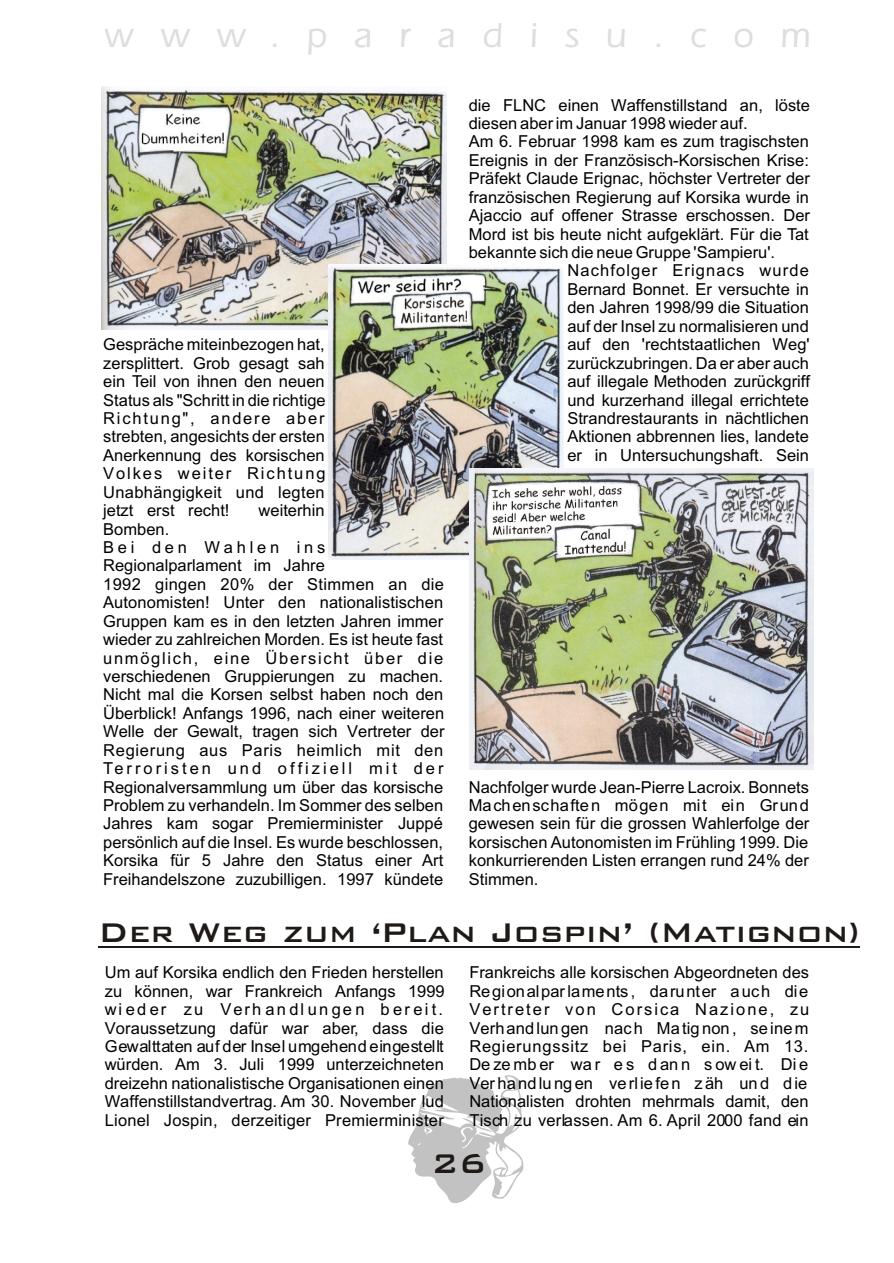
<style>
.page{position:relative;width:894px;height:1263px;background:#fff}
.page>*{position:absolute;margin:0;border:0;box-sizing:border-box;transform-origin:0 0}
.t1{font:36px "Bank Gothic Md BT";color:#1f1a17}
.t2{font:36px "Eras Md BT";letter-spacing:.75em;color:#dedede}
.t3{font:16.5px/18.5px "Arial";color:#000;text-align:justify}
.t4{font:16.5px "Arial";letter-spacing:.045em;color:#000}
.t5{font:16.5px "Arial";letter-spacing:.12em;color:#000}
.t6{font:16.5px "Arial";letter-spacing:.175em;color:#000}
.t7{font:16.5px "Arial";letter-spacing:.07em;color:#000}
.t8{font:16.5px "Arial";letter-spacing:.11em;color:#000}
</style>
<div class="page">
<svg style="left:408px;top:1075px;width:116px;height:128px"></svg>
<hr style="left:98px;top:946px;width:762px;height:1px;background:#1f1a17">
<img style="left:102px;top:86px;width:344px;height:244px">
<img style="left:329px;top:264px;width:234px;height:295px">
<img style="left:470px;top:468px;width:343px;height:302px">
<h1 class="t2" style="left:105px;top:19px;width:708px">www.paradisu.com</h1>
<p class="t3" style="left:469px;top:97px;width:343px">die FLNC einen Waffenstillstand an, löste</p>
<p class="t3" style="left:469px;top:116px;width:280px">diesen aber im Januar 1998 wieder auf.</p>
<p class="t3" style="left:469px;top:134px;width:342px">Am 6. Februar 1998 kam es zum tragischsten</p>
<p class="t3" style="left:469px;top:152px;width:342px">Ereignis in der Französisch-Korsischen Krise:</p>
<p class="t3" style="left:469px;top:171px;width:343px">Präfekt Claude Erignac, höchster Vertreter der</p>
<p class="t3" style="left:469px;top:189px;width:342px">französischen Regierung auf Korsika wurde in</p>
<p class="t3" style="left:469px;top:208px;width:343px">Ajaccio auf offener Strasse erschossen. Der</p>
<p class="t3" style="left:469px;top:226px;width:342px">Mord ist bis heute nicht aufgeklärt. Für die Tat</p>
<p class="t3" style="left:469px;top:245px;width:308px">bekannte sich die neue Gruppe 'Sampieru'.</p>
<p class="t7" style="left:567px;top:264px;width:243px">Nachfolger Erignacs wurde</p>
<p class="t3" style="left:567px;top:281px;width:243px">Bernard Bonnet. Er versuchte in</p>
<p class="t3" style="left:567px;top:300px;width:243px">den Jahren 1998/99 die Situation</p>
<p class="t3" style="left:567px;top:318px;width:243px">auf der Insel zu normalisieren und</p>
<p class="t3" style="left:103px;top:337px;width:223px">Gespräche miteinbezogen hat,</p>
<p class="t3" style="left:567px;top:337px;width:244px">auf den 'rechtstaatlichen Weg'</p>
<p class="t3" style="left:103px;top:355px;width:223px">zersplittert. Grob gesagt sah</p>
<p class="t3" style="left:567px;top:355px;width:243px">zurückzubringen. Da er aber auch</p>
<p class="t3" style="left:103px;top:374px;width:223px">ein Teil von ihnen den neuen</p>
<p class="t3" style="left:567px;top:374px;width:244px">auf illegale Methoden zurückgriff</p>
<p class="t3" style="left:103px;top:392px;width:224px">Status als "Schritt in die richtige</p>
<p class="t3" style="left:567px;top:392px;width:243px">und kurzerhand illegal errichtete</p>
<p class="t8" style="left:103px;top:412px;width:223px">Richtung", andere aber</p>
<p class="t3" style="left:567px;top:410px;width:243px">Strandrestaurants in nächtlichen</p>
<p class="t3" style="left:103px;top:429px;width:223px">strebten, angesichts der ersten</p>
<p class="t3" style="left:567px;top:429px;width:243px">Aktionen abbrennen lies, landete</p>
<p class="t3" style="left:103px;top:447px;width:223px">Anerkennung des korsischen</p>
<p class="t3" style="left:567px;top:447px;width:243px">er in Untersuchungshaft. Sein</p>
<p class="t3" style="left:103px;top:466px;width:224px">Volkes weiter Richtung Unabhängigkeit und legten jetzt erst recht!</p>
<p class="t3" style="left:259px;top:503px;width:68px">weiterhin</p>
<p class="t3" style="left:103px;top:521px;width:343px;text-align:left">Bomben.<br>Bei den Wahlen ins Regionalparlament im Jahre<br>1992 gingen 20% der Stimmen an die Autonomisten! Unter den nationalistischen Gruppen kam es in den letzten Jahren immer wieder zu zahlreichen Morden. Es ist heute fast unmöglich, eine Übersicht über die verschiedenen Gruppierungen zu machen.<br>Nicht mal die Korsen selbst haben noch den Überblick! Anfangs 1996, nach einer weiteren Welle der Gewalt, tragen sich Vertreter der Regierung aus Paris heimlich mit den Terroristen und offiziell mit der Regionalversammlung um über das korsische</p>
<p class="t3" style="left:469px;top:779px;width:342px">Nachfolger wurde Jean-Pierre Lacroix. Bonnets</p>
<p class="t3" style="left:103px;top:798px;width:342px">Problem zu verhandeln. Im Sommer des selben</p>
<p class="t3" style="left:469px;top:798px;width:342px">Machenschaften mögen mit ein Grund</p>
<p class="t3" style="left:103px;top:816px;width:341px">Jahres kam sogar Premierminister Juppé</p>
<p class="t3" style="left:469px;top:816px;width:342px">gewesen sein für die grossen Wahlerfolge der</p>
<p class="t3" style="left:103px;top:834px;width:342px">persönlich auf die Insel. Es wurde beschlossen,</p>
<p class="t3" style="left:469px;top:834px;width:341px">korsischen Autonomisten im Frühling 1999. Die</p>
<p class="t3" style="left:103px;top:853px;width:342px">Korsika für 5 Jahre den Status einer Art</p>
<p class="t3" style="left:469px;top:853px;width:342px">konkurrierenden Listen errangen rund 24% der</p>
<p class="t3" style="left:103px;top:871px;width:341px">Freihandelszone zuzubilligen. 1997 kündete</p>
<p class="t3" style="left:469px;top:871px;width:71px">Stimmen.</p>
<h1 class="t1" style="left:98px;top:915px;width:764px">Der Weg zum ‘Plan Jospin’ (Matignon)</h1>
<p class="t3" style="left:105px;top:965px;width:341px">Um auf Korsika endlich den Frieden herstellen</p>
<p class="t3" style="left:469px;top:965px;width:341px">Frankreichs alle korsischen Abgeordneten des</p>
<p class="t3" style="left:105px;top:983px;width:341px">zu können, war Frankreich Anfangs 1999</p>
<p class="t3" style="left:469px;top:983px;width:341px">Regionalparlaments , darunter auch die</p>
<p class="t5" style="left:105px;top:1003px;width:340px">wieder zu Verh andlungen bereit.</p>
<p class="t5" style="left:469px;top:1003px;width:342px">Vertreter von Corsica Nazione, zu</p>
<p class="t3" style="left:105px;top:1020px;width:341px">Voraussetzung dafür war aber, dass die</p>
<p class="t3" style="left:469px;top:1020px;width:341px">Verhandlungen nach Matignon, seinem</p>
<p class="t4" style="left:105px;top:1040px;width:341px">Gewalttaten auf der Insel umgehend eingestellt</p>
<p class="t4" style="left:469px;top:1040px;width:341px">Regierungssitz bei Paris, ein. Am 13.</p>
<p class="t3" style="left:105px;top:1057px;width:341px">würden. Am 3. Juli 1999 unterzeichneten</p>
<p class="t6" style="left:469px;top:1058px;width:341px">Dezember war es dann soweit. Die</p>
<p class="t3" style="left:105px;top:1075px;width:341px">dreizehn nationalistische Organisationen einen</p>
<p class="t3" style="left:469px;top:1075px;width:339px">Ver ha nd lu ng en ve rl ie fe n z äh un d d ie</p>
<p class="t3" style="left:105px;top:1094px;width:341px">Waffenstillstandvertrag. Am 30. November lud</p>
<p class="t3" style="left:469px;top:1094px;width:341px">Nationalisten drohten mehrmals damit, den</p>
<p class="t3" style="left:105px;top:1112px;width:341px">Lionel Jospin, derzeitiger Premierminister</p>
<p class="t3" style="left:469px;top:1112px;width:341px">Tisch zu verlassen. Am 6. April 2000 fand ein</p>
<h1 class="t1" style="left:431px;top:1146px;width:57px">26</h1>
</div>
